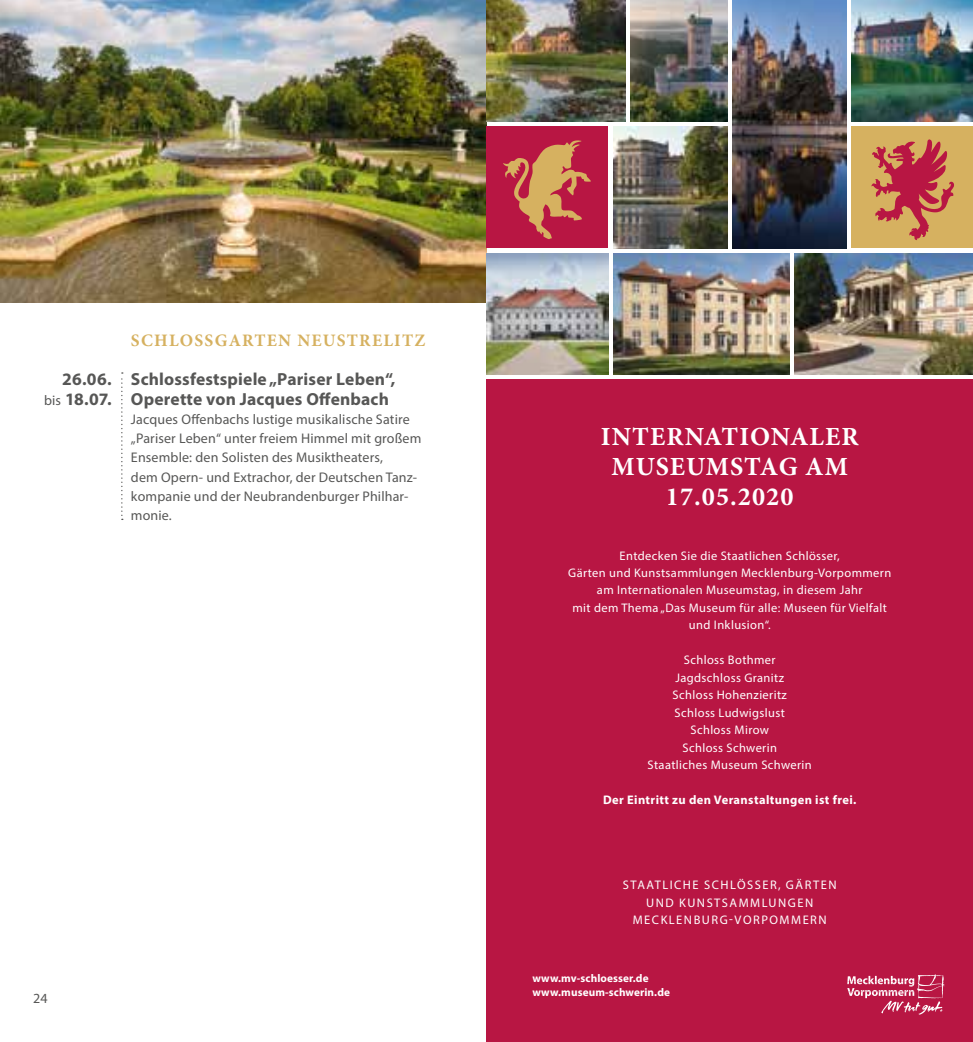
<style>
.page{position:relative;width:973px;height:1042px;background:#fff}
.page>*{position:absolute;margin:0;border:0;box-sizing:border-box;transform-origin:0 0}
.t1{font:700 26.25px/29.8px "Minion Pro";letter-spacing:.04em;color:#fff;text-align:center}
.t2{font:700 17.5px/19.2px "Myriad Pro";letter-spacing:.01em;color:#575756}
.t3{font:700 17.5px "Minion Pro";letter-spacing:.07em;color:#d6b160}
.t4{font:14px/19.2px "Myriad Pro";letter-spacing:.01em;color:#575756}
.t5{font:12.42px/17.5px "Myriad Pro";letter-spacing:.03em;color:#fff;text-align:center}
.t6{font:12.42px/17.5px "Myriad Pro";letter-spacing:.12em;color:#fff;text-align:center}
.t7{font:700 12.42px "Myriad Pro";letter-spacing:.03em;color:#fff}
.t8{font:700 11.2px/13.7px "Myriad Pro";letter-spacing:.01em;color:#fff}
.s1{font-weight:400;font-size:14px}
</style>
<div class="page">
<img style="left:0;top:0;width:486px;height:303px">
<svg style="left:121px;top:372px;width:2px;height:148px"></svg>
<div style="left:486px;top:379px;width:486px;height:663px;background:#b81643"></div>
<img style="left:794px;top:253px;width:178px;height:122px">
<svg style="left:847px;top:974px;width:97px;height:40px"></svg>
<img style="left:732px;top:0;width:114px;height:248px">
<img style="left:630px;top:0;width:97px;height:122px">
<img style="left:851px;top:0;width:121px;height:122px">
<img style="left:486px;top:253px;width:122px;height:122px">
<img style="left:613px;top:253px;width:176px;height:122px">
<img style="left:486px;top:0;width:139px;height:122px">
<img style="left:613px;top:126px;width:114px;height:122px">
<div style="left:486px;top:126px;width:122px;height:122px;background:#b81643"></div>
<div style="left:851px;top:126px;width:121px;height:122px;background:#d6b160"></div>
<svg style="left:871px;top:139px;width:83px;height:101px"></svg>
<svg style="left:503px;top:140px;width:88px;height:99px"></svg>
<h2 class="t2" style="left:44px;top:369px;width:69px;text-align:right">26.06. <span class="s1">bis</span> 18.07.</h2>
<h2 class="t3" style="left:131px;top:328px;width:296px">SCHLOSSGARTEN NEUSTRELITZ</h2>
<h2 class="t2" style="left:131px;top:369px;width:266px">Schlossfestspiele „Pariser Leben“,<br>Operette von Jacques Offenbach</h2>
<p class="t4" style="left:131px;top:409px;width:292px">Jacques Offenbachs lustige musikalische Satire „Pariser Leben“ unter freiem Himmel mit großem Ensemble: den Solisten des Musiktheaters,<br>dem Opern- und Extrachor, der Deutschen Tanz&shy;kompanie und der Neubrandenburger Philhar&shy;monie.</p>
<p class="t4" style="left:33px;top:988px;width:16px">24</p>
<h1 class="t1" style="left:600px;top:421px;width:259px">INTERNATIONALER<br>MUSEUMSTAG AM<br>17.05.2020</h1>
<p class="t5" style="left:568px;top:546px;width:324px">Entdecken Sie die Staatlichen Schlösser,<br>Gärten und Kunstsammlungen Mecklenburg-Vorpommern am Internationalen Museumstag, in diesem Jahr<br>mit dem Thema „Das Museum für alle: Museen für Vielfalt und Inklusion“.</p>
<p class="t5" style="left:647px;top:651px;width:166px">Schloss Bothmer<br>Jagdschloss Granitz<br>Schloss Hohenzieritz<br>Schloss Ludwigslust<br>Schloss Mirow<br>Schloss Schwerin<br>Staatliches Museum Schwerin</p>
<p class="t7" style="left:603px;top:791px;width:255px">Der Eintritt zu den Veranstaltungen ist frei.</p>
<p class="t6" style="left:622px;top:876px;width:215px">STAATLICHE SCHLÖSSER, GÄRTEN<br>UND KUNSTSAMMLUNGEN<br>MECKLENBURG-VORPOMMERN</p>
<p class="t8" style="left:532px;top:971px;width:139px">www.mv-schloesser.de www.museum-schwerin.de</p>
</div>
